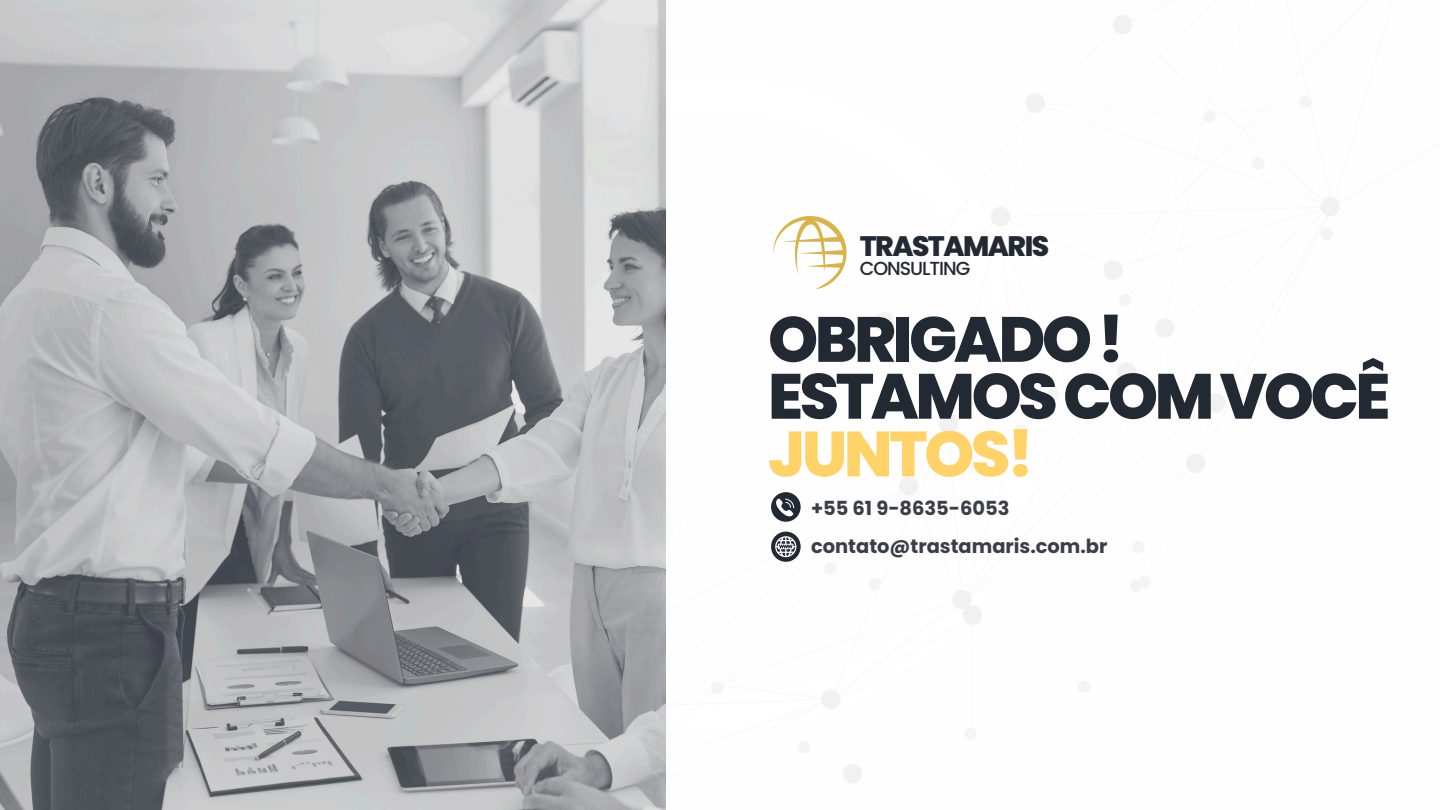
<style>
.page{position:relative;width:1440px;height:810px;background:#fff}
.page>*{position:absolute;margin:0;border:0;box-sizing:border-box;transform-origin:0 0}
.t1{font:800 63.8px "Poppins";letter-spacing:-.055em;color:#232932}
.t2{font:800 63.8px "Poppins";letter-spacing:-.055em;color:#ffd36a}
.t3{font:800 28.1px "Poppins";letter-spacing:-.055em;color:#232932}
.t4{font:700 19.4px "Poppins";color:#3a3f47}
.t5{font:500 18.9px "Poppins";letter-spacing:-.055em;color:#232932}
</style>
<div class="page">
<img style="left:712px;top:15px;width:628px;height:768px">
<img style="left:0;top:0;width:666px;height:810px">
<img style="left:754px;top:197px;width:114px;height:114px">
<svg style="left:771px;top:492px;width:29px;height:29px"></svg>
<svg style="left:771px;top:532px;width:29px;height:30px"></svg>
<p class="t3" style="left:860px;top:227px;width:191px">TRASTAMARIS</p>
<h2 class="t5" style="left:860px;top:255px;width:112px">CONSULTING</h2>
<h3 class="t1" style="left:768px;top:295px;width:358px">OBRIGADO!</h3>
<h1 class="t1" style="left:768px;top:352px;width:624px">ESTAMOSCOMVOCÊ</h1>
<h1 class="t2" style="left:768px;top:409px;width:267px">JUNTOS!</h1>
<h1 class="t4" style="left:811px;top:494px;width:200px">+55 61 9-8635-6053</h1>
<p class="t4" style="left:811px;top:533px;width:298px">contato@trastamaris.com.br</p>
</div>
